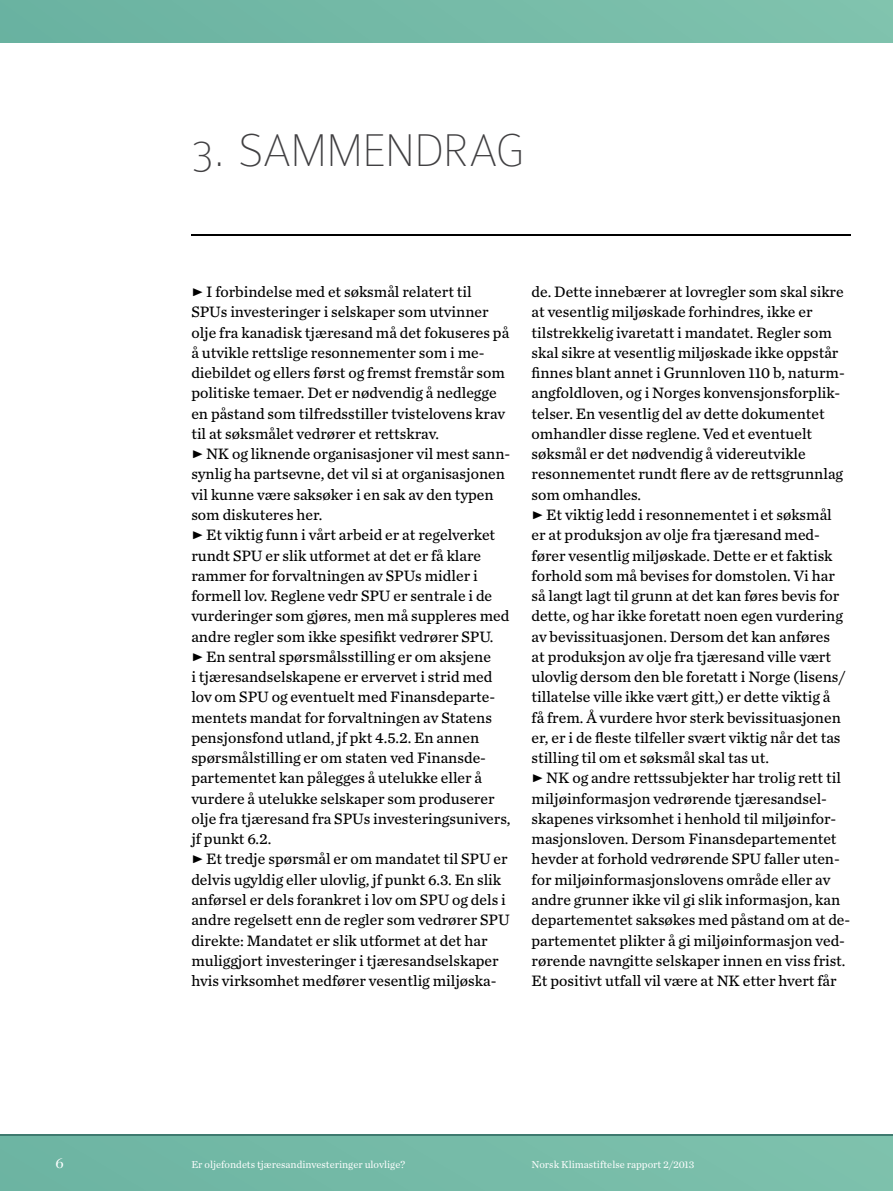
<style>
.page{position:relative;width:893px;height:1191px;background:#fff}
.page>*{position:absolute;margin:0;border:0;box-sizing:border-box;transform-origin:0 0}
.t1{font:100 45px "Maurea";color:#414042}
.t2{font:15.75px/20.2px "Chronicle Text G3";color:#000}
.t3{font:15px "Chronicle Deck";color:#fff}
.t4{font:10.5px "Chronicle Text G1";color:#fff}
</style>
<div class="page">
<div style="left:0;top:1136px;width:893px;height:55px;background:#76bba8"></div>
<hr style="left:0;top:1134px;width:893px;height:1px;background:#3e7a6f">
<div style="left:0;top:0;width:893px;height:43px;background:#75baa7"></div>
<hr style="left:191px;top:234px;width:659px;height:1px;background:#000">
<h1 class="t1" style="left:191px;top:126px;width:334px">3. SAMMENDRAG</h1>
<p class="t2" style="left:191px;top:281px;width:319px">• I forbindelse med et søksmål relatert til SPUs investeringer i selskaper som utvinner olje fra kanadisk tjæresand må det fokuseres på å utvikle rettslige resonnementer som i me&shy;diebildet og ellers først og fremst fremstår som politiske temaer. Det er nødvendig å nedlegge en påstand som tilfredsstiller tvistelovens krav til at søksmålet vedrører et rettskrav.</p>
<p class="t2" style="left:191px;top:443px;width:320px">• NK og liknende organisasjoner vil mest sann&shy;synlig ha partsevne, det vil si at organisasjonen vil kunne være saksøker i en sak av den typen som diskuteres her.</p>
<p class="t2" style="left:191px;top:524px;width:320px">• Et viktig funn i vårt arbeid er at regelverket rundt SPU er slik utformet at det er få klare rammer for forvaltningen av SPUs midler i formell lov. Reglene vedr SPU er sentrale i de vurderinger som gjøres, men må suppleres med andre regler som ikke spesifikt vedrører SPU.</p>
<p class="t2" style="left:191px;top:645px;width:320px">• En sentral spørsmålsstilling er om aksjene<br>i tjæresandselskapene er ervervet i strid med lov om SPU og eventuelt med Finansdeparte&shy;mentets mandat for forvaltningen av Statens pensjonsfond utland, jf pkt 4.5.2. En annen spørsmålstilling er om staten ved Finansde&shy;partementet kan pålegges å utelukke eller å vurdere å utelukke selskaper som produserer olje fra tjæresand fra SPUs investeringsunivers, jf punkt 6.2.</p>
<p class="t2" style="left:191px;top:848px;width:320px">• Et tredje spørsmål er om mandatet til SPU er delvis ugyldig eller ulovlig, jf punkt 6.3. En slik anførsel er dels forankret i lov om SPU og dels i andre regelsett enn de regler som vedrører SPU direkte: Mandatet er slik utformet at det har muliggjort investeringer i tjæresandselskaper hvis virksomhet medfører vesentlig miljøska-</p>
<p class="t2" style="left:531px;top:281px;width:315px">de. Dette innebærer at lovregler som skal sikre at vesentlig miljøskade forhindres, ikke er tilstrekkelig ivaretatt i mandatet. Regler som skal sikre at vesentlig miljøskade ikke oppstår finnes blant annet i Grunnloven 110 b, naturm&shy;angfoldloven, og i Norges konvensjonsforplik&shy;telser. En vesentlig del av dette dokumentet omhandler disse reglene. Ved et eventuelt søksmål er det nødvendig å videreutvikle resonnementet rundt flere av de rettsgrunnlag som omhandles.</p>
<p class="t2" style="left:531px;top:504px;width:315px">• Et viktig ledd i resonnementet i et søksmål er at produksjon av olje fra tjæresand med&shy;fører vesentlig miljøskade. Dette er et faktisk forhold som må bevises for domstolen. Vi har så langt lagt til grunn at det kan føres bevis for dette, og har ikke foretatt noen egen vurdering av bevissituasjonen. Dersom det kan anføres at produksjon av olje fra tjæresand ville vært ulovlig dersom den ble foretatt i Norge (lisens/ tillatelse ville ikke vært gitt,) er dette viktig å få frem. Å vurdere hvor sterk bevissituasjonen er, er i de fleste tilfeller svært viktig når det tas stilling til om et søksmål skal tas ut.</p>
<p class="t2" style="left:531px;top:767px;width:320px">• NK og andre rettssubjekter har trolig rett til miljøinformasjon vedrørende tjæresandsel&shy;skapenes virksomhet i henhold til miljøinfor&shy;masjonsloven. Dersom Finansdepartementet hevder at forhold vedrørende SPU faller uten&shy;for miljøinformasjonslovens område eller av andre grunner ikke vil gi slik informasjon, kan departementet saksøkes med påstand om at de&shy;partementet plikter å gi miljøinformasjon ved&shy;rørende navngitte selskaper innen en viss frist.<br>Et positivt utfall vil være at NK etter hvert får</p>
<p class="t3" style="left:55px;top:1153px;width:10px">6</p>
<p class="t4" style="left:191px;top:1156px;width:215px">Er oljefondets tjæresandinvesteringer ulovlige?</p>
<p class="t4" style="left:531px;top:1156px;width:164px">Norsk Klimastiftelse rapport 2/2013</p>
</div>
